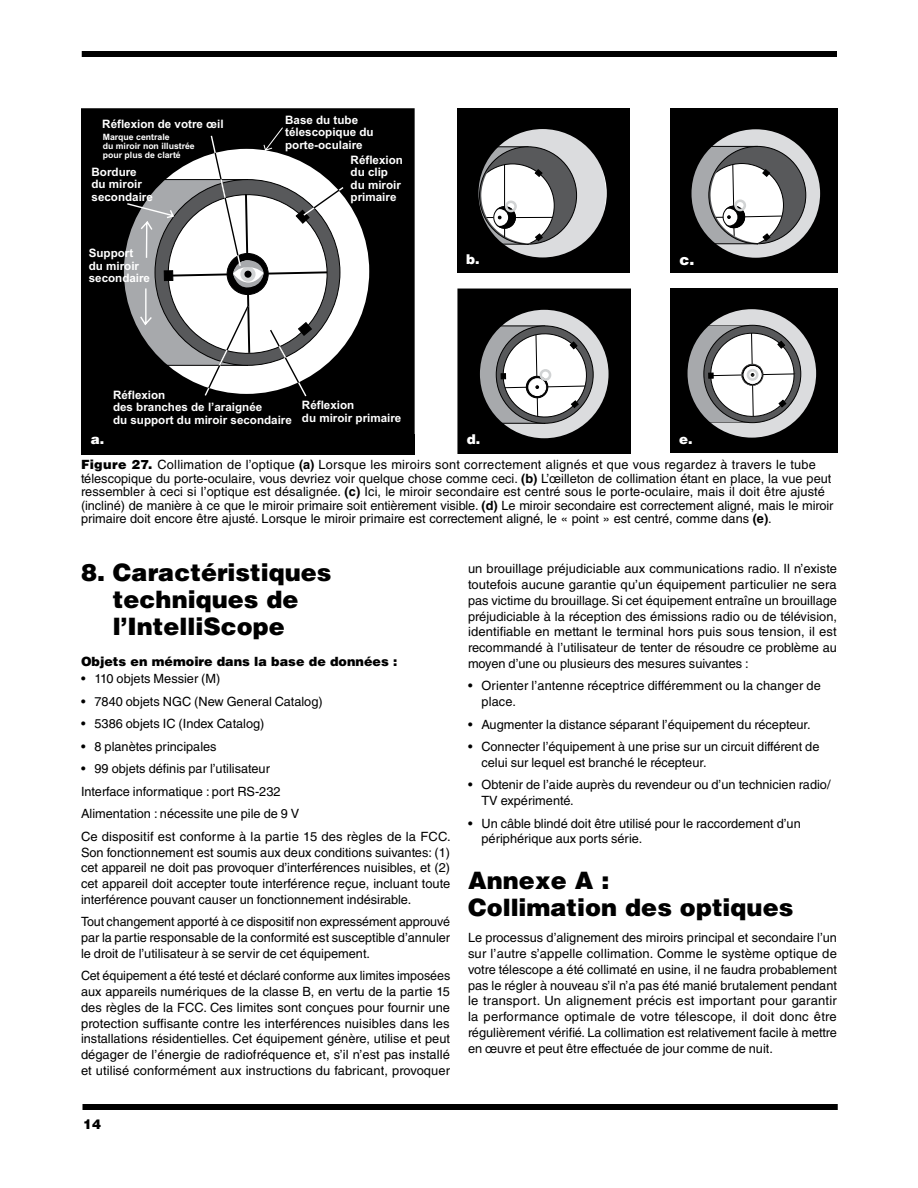
<style>
.page{position:relative;width:918px;height:1188px;background:#fff}
.page>*{position:absolute;margin:0;border:0;box-sizing:border-box;transform-origin:0 0}
.IN_Section_Head{font:900 24px/27px "Helvetica LT Std";color:#000}
.IN_Body_Text{font:900 15px "Helvetica LT Std";color:#fff}
.IN_Body_Text-2{font:900 13.5px "Helvetica LT Std";color:#fff}
.t1{font:900 13.5px "Helvetica LT Std";color:#000}
.IN_Body_Text-3{font:12.75px/15.8px "Helvetica LT Std";color:#000;text-align:justify}
.IN_Caption{font:12.75px/13.5px "Helvetica LT Std";color:#000}
.IN_Specs{font:12.75px "Helvetica LT Std";color:#000}
.IN_Section_Subhead{font:900 12.75px "Helvetica LT Std";color:#000}
.t2{font:700 11.55px/12.6px "Arial";color:#fff}
.t3{font:700 8.7px/9.1px "Arial";color:#fff}
.s1{font-weight:900}
.s2{font-weight:700}
</style>
<div class="page">
<div style="left:82px;top:51px;width:755px;height:6px;background:#000"></div>
<div style="left:82px;top:1104px;width:756px;height:6px;background:#000"></div>
<svg style="left:81px;top:108px;width:334px;height:327px;background:#111"></svg>
<svg style="left:81px;top:126px;width:264px;height:272px"></svg>
<div style="left:81px;top:435px;width:334px;height:19px;background:#000"></div>
<svg style="left:457px;top:108px;width:173px;height:165px;background:#565757"></svg>
<svg style="left:670px;top:108px;width:168px;height:165px;background:#565657"></svg>
<svg style="left:457px;top:289px;width:173px;height:164px"></svg>
<div style="left:540px;top:369px;width:11px;height:12px;border:3px solid #d1d3d4;border-radius:50%"></div>
<svg style="left:671px;top:288px;width:167px;height:165px"></svg>
<div style="left:466px;top:254px;width:43px;height:15px;background:#000"></div>
<div style="left:680px;top:254px;width:28px;height:17px;background:#000"></div>
<div style="left:467px;top:434px;width:29px;height:14px;background:#000"></div>
<div style="left:679px;top:434px;width:29px;height:17px;background:#000"></div>
<p class="t2" style="left:102px;top:118px;width:123px">Réflexion de votre œil</p>
<p class="t3" style="left:103px;top:133px;width:94px">Marque centrale<br>du miroir non illustrée pour plus de clarté</p>
<p class="t2" style="left:92px;top:166px;width:63px">Bordure du miroir secondaire</p>
<p class="t2" style="left:89px;top:247px;width:63px">Support du miroir secondaire</p>
<p class="t2" style="left:285px;top:114px;width:90px">Base du tube télescopique du porte-oculaire</p>
<p class="t2" style="left:351px;top:154px;width:54px">Réflexion du clip du miroir primaire</p>
<p class="IN_Body_Text-2" style="left:91px;top:430px;width:15px">a.</p>
<p class="t2" style="left:113px;top:389px;width:180px">Réflexion<br>des branches de l’araignée<br>du support du miroir secondaire</p>
<p class="t2" style="left:302px;top:399px;width:101px">Réflexion<br>du miroir primaire</p>
<p class="IN_Body_Text-2" style="left:466px;top:250px;width:15px">b.</p>
<p class="IN_Body_Text" style="left:680px;top:249px;width:16px">c.</p>
<p class="IN_Body_Text-2" style="left:467px;top:430px;width:15px">d.</p>
<p class="IN_Body_Text-2" style="left:679px;top:430px;width:15px">e.</p>
<p class="IN_Caption" style="left:81px;top:458px;width:754px"><span class="s1">Figure 27.</span> Collimation de l’optique <span class="s2">(a)</span> Lorsque les miroirs sont correctement alignés et que vous regardez à travers le tube télescopique du porte-oculaire, vous devriez voir quelque chose comme ceci. <span class="s2">(b)</span> L’œilleton de collimation étant en place, la vue peut ressembler à ceci si l’optique est désalignée. <span class="s2">(c)</span> Ici, le miroir secondaire est centré sous le porte-oculaire, mais il doit être ajusté (incliné) de manière à ce que le miroir primaire soit entièrement visible. <span class="s2">(d)</span> Le miroir secondaire est correctement aligné, mais le miroir primaire doit encore être ajusté. Lorsque le miroir primaire est correctement aligné, le « point » est centré, comme dans <span class="s2">(e)</span>.</p>
<h1 class="IN_Section_Head" style="left:113px;top:559px;width:220px;text-indent:-32px">8. Caractéristiques techniques de l’IntelliScope</h1>
<h2 class="IN_Section_Subhead" style="left:81px;top:653px;width:318px">Objets en mémoire dans la base de données :</h2>
<p class="IN_Body_Text-3" style="left:81px;top:671px;width:141px">• 110 objets Messier (M)</p>
<p class="IN_Body_Text-3" style="left:81px;top:694px;width:243px">• 7840 objets NGC (New General Catalog)</p>
<p class="IN_Body_Text-3" style="left:81px;top:716px;width:185px">• 5386 objets IC (Index Catalog)</p>
<p class="IN_Body_Text-3" style="left:81px;top:739px;width:137px">• 8 planètes principales</p>
<p class="IN_Body_Text-3" style="left:81px;top:761px;width:190px">• 99 objets définis par l’utilisateur</p>
<p class="IN_Specs" style="left:81px;top:784px;width:201px">Interface informatique : port RS-232</p>
<p class="IN_Specs" style="left:81px;top:807px;width:220px">Alimentation : nécessite une pile de 9 V</p>
<p class="IN_Body_Text-3" style="left:81px;top:829px;width:371px">Ce dispositif est conforme à la partie 15 des règles de la FCC.<br>Son fonctionnement est soumis aux deux conditions suivantes: (1) cet appareil ne doit pas provoquer d’interférences nuisibles, et (2) cet appareil doit accepter toute interférence reçue, incluant toute interférence pouvant causer un fonctionnement indésirable.</p>
<p class="IN_Body_Text-3" style="left:81px;top:914px;width:371px">Tout changement apporté à ce dispositif non expressément approuvé par la partie responsable de la conformité est susceptible d’annuler le droit de l’utilisateur à se servir de cet équipement.</p>
<p class="IN_Body_Text-3" style="left:81px;top:968px;width:371px">Cet équipement a été testé et déclaré conforme aux limites imposées aux appareils numériques de la classe B, en vertu de la partie 15 des règles de la FCC. Ces limites sont conçues pour fournir une protection suffisante contre les interférences nuisibles dans les installations résidentielles. Cet équipement génère, utilise et peut dégager de l’énergie de radiofréquence et, s’il n’est pas installé et utilisé conformément aux instructions du fabricant, provoquer</p>
<p class="t1" style="left:83px;top:1116px;width:20px">14</p>
<p class="IN_Body_Text-3" style="left:468px;top:561px;width:371px">un brouillage préjudiciable aux communications radio. Il n’existe toutefois aucune garantie qu’un équipement particulier ne sera pas victime du brouillage. Si cet équipement entraîne un brouillage préjudiciable à la réception des émissions radio ou de télévision, identifiable en mettant le terminal hors puis sous tension, il est recommandé à l’utilisateur de tenter de résoudre ce problème au moyen d’une ou plusieurs des mesures suivantes :</p>
<p class="IN_Body_Text-3" style="left:482px;top:678px;width:341px;text-indent:-14px">• Orienter l’antenne réceptrice différemment ou la changer de place.</p>
<p class="IN_Body_Text-3" style="left:468px;top:716px;width:344px">• Augmenter la distance séparant l’équipement du récepteur.</p>
<p class="IN_Body_Text-3" style="left:482px;top:739px;width:339px;text-indent:-14px">• Connecter l’équipement à une prise sur un circuit différent de celui sur lequel est branché le récepteur.</p>
<p class="IN_Body_Text-3" style="left:482px;top:777px;width:351px;text-indent:-14px">• Obtenir de l’aide auprès du revendeur ou d’un technicien radio/<br>TV expérimenté.</p>
<p class="IN_Body_Text-3" style="left:482px;top:815px;width:321px;text-indent:-14px">• Un câble blindé doit être utilisé pour le raccordement d’un périphérique aux ports série.</p>
<h1 class="IN_Section_Head" style="left:468px;top:866px;width:327px">Annexe A :<br>Collimation des optiques</h1>
<p class="IN_Body_Text-3" style="left:468px;top:930px;width:371px">Le processus d’alignement des miroirs principal et secondaire l’un sur l’autre s’appelle collimation. Comme le système optique de votre télescope a été collimaté en usine, il ne faudra probablement pas le régler à nouveau s’il n’a pas été manié brutalement pendant le transport. Un alignement précis est important pour garantir la performance optimale de votre télescope, il doit donc être régulièrement vérifié. La collimation est relativement facile à mettre en œuvre et peut être effectuée de jour comme de nuit.</p>
</div>
